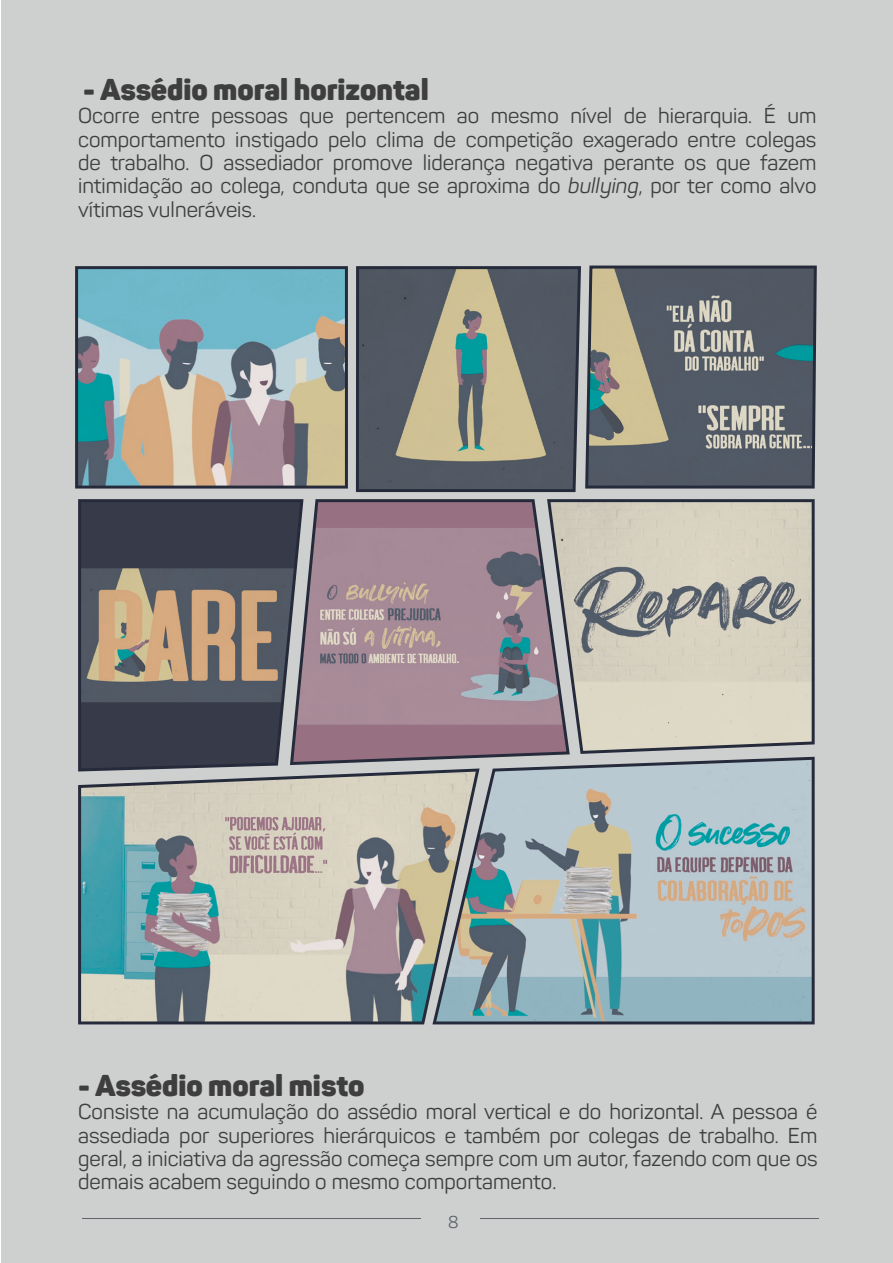
<style>
.page{position:relative;width:893px;height:1263px;background:#fff}
.page>*{position:absolute;margin:0;border:0;box-sizing:border-box;transform-origin:0 0}
.t1{font:900 29.7px "Panton";color:#3e3e3f}
.t2{font:21.3px/23.4px "Panton";color:#3e3e3f;text-align:justify}
.t3{font:16.95px "Panton";color:#5f646a}
.s1{font-style:italic}
</style>
<div class="page">
<div style="left:2px;top:1px;width:891px;height:1262px;background:#ced0d0"></div>
<svg style="left:75px;top:266px;width:273px;height:222px;background:#90a4a5"></svg>
<svg style="left:356px;top:266px;width:225px;height:226px;background:#737671"></svg>
<svg style="left:585px;top:266px;width:232px;height:223px;background:#6e7374"></svg>
<svg style="left:78px;top:499px;width:212px;height:269px;background:#615d5e"></svg>
<svg style="left:290px;top:499px;width:280px;height:266px;background:#9c8490"></svg>
<svg style="left:547px;top:499px;width:268px;height:255px;fill:#d6d1c0"></svg>
<svg style="left:78px;top:768px;width:354px;height:256px"></svg>
<svg style="left:432px;top:757px;width:383px;height:267px;background:#a1b2b5"></svg>
<hr style="left:82px;top:1218px;width:339px;height:1px;background:#5f646a">
<hr style="left:480px;top:1218px;width:339px;height:1px;background:#5f646a">
<h1 class="t1" style="left:83px;top:71px;width:347px">- Assédio moral horizontal</h1>
<p class="t2" style="left:78px;top:104px;width:740px">Ocorre entre pessoas que pertencem ao mesmo nível de hierarquia. É um comportamento instigado pelo clima de competição exagerado entre colegas de trabalho. O assediador promove liderança negativa perante os que fazem intimidação ao colega, conduta que se aproxima do <span class="s1">bullying</span>, por ter como alvo vítimas vulneráveis.</p>
<h1 class="t1" style="left:78px;top:1066px;width:288px">- Assédio moral misto</h1>
<p class="t2" style="left:78px;top:1100px;width:741px">Consiste na acumulação do assédio moral vertical e do horizontal. A pessoa é assediada por superiores hierárquicos e também por colegas de trabalho. Em geral, a iniciativa da agressão começa sempre com um autor, fazendo com que os demais acabem seguindo o mesmo comportamento.</p>
<p class="t3" style="left:448px;top:1211px;width:12px">8</p>
</div>
